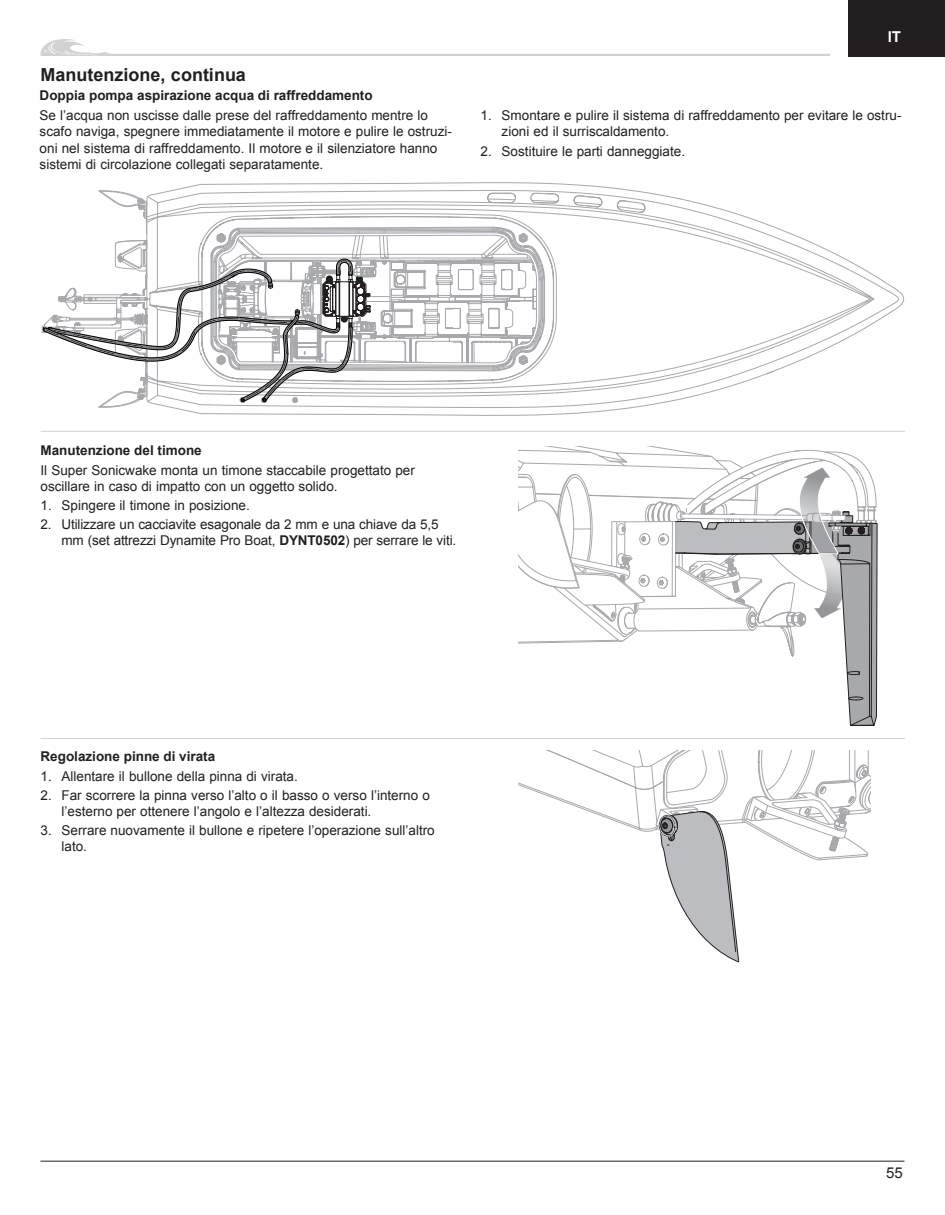
<style>
.page{position:relative;width:945px;height:1215px;background:#fff}
.page>*{position:absolute;margin:0;border:0;box-sizing:border-box;transform-origin:0 0}
.PRB_Header{font:700 18px "Arial";color:#231f20}
.t1{font:15px "Arial";color:#231f20}
.t2{font:700 15px "Arial";color:#fff}
.PRB_Body_Text{font:13.5px/16.2px "Arial";color:#231f20}
.PRB_Subhead{font:700 13.5px "Arial";color:#231f20}
.s1{font-weight:700}
</style>
<div class="page">
<div style="left:848px;top:0;width:97px;height:56px;background:#231f20"></div>
<hr style="left:40px;top:1161px;width:864px;height:1px;background:#231f20">
<svg style="left:40px;top:39px;width:790px;height:17px"></svg>
<hr style="left:41px;top:431px;width:864px;height:1px;background:#d1d2d4">
<svg style="left:481px;top:39px;width:201px;height:17px"></svg>
<svg style="left:40px;top:182px;width:838px;height:544px"></svg>
<hr style="left:40px;top:738px;width:865px;height:1px;background:#d1d2d4">
<svg style="left:518px;top:751px;width:352px;height:211px"></svg>
<p class="t2" style="left:888px;top:27px;width:15px">IT</p>
<p class="PRB_Header" style="left:40px;top:62px;width:207px">Manutenzione, continua</p>
<p class="PRB_Subhead" style="left:40px;top:87px;width:335px">Doppia pompa aspirazione acqua di raffreddamento</p>
<p class="PRB_Body_Text" style="left:40px;top:107px;width:414px">Se l’acqua non uscisse dalle prese del raffreddamento mentre lo scafo naviga, spegnere immediatamente il motore e pulire le ostruzi&shy;oni nel sistema di raffreddamento. Il motore e il silenziatore hanno sistemi di circolazione collegati separatamente.</p>
<p class="PRB_Body_Text" style="left:502px;top:107px;width:401px;text-indent:-21px">1. Smontare e pulire il sistema di raffreddamento per evitare le ostru&shy;zioni ed il surriscaldamento.</p>
<p class="PRB_Body_Text" style="left:481px;top:143px;width:206px">2. Sostituire le parti danneggiate.</p>
<p class="PRB_Subhead" style="left:40px;top:441px;width:163px">Manutenzione del timone</p>
<p class="PRB_Body_Text" style="left:40px;top:462px;width:376px">Il Super Sonicwake monta un timone staccabile progettato per oscillare in caso di impatto con un oggetto solido.</p>
<p class="PRB_Body_Text" style="left:40px;top:497px;width:211px">1. Spingere il timone in posizione.</p>
<p class="PRB_Body_Text" style="left:62px;top:517px;width:396px;text-indent:-21px">2. Utilizzare un cacciavite esagonale da 2 mm e una chiave da 5,5 mm (set attrezzi Dynamite Pro Boat, <span class="s1">DYNT0502</span>) per serrare le viti.</p>
<p class="PRB_Subhead" style="left:40px;top:747px;width:176px">Regolazione pinne di virata</p>
<p class="PRB_Body_Text" style="left:40px;top:768px;width:259px">1. Allentare il bullone della pinna di virata.</p>
<p class="PRB_Body_Text" style="left:62px;top:787px;width:370px;text-indent:-21px">2. Far scorrere la pinna verso l’alto o il basso o verso l’interno o l’esterno per ottenere l’angolo e l’altezza desiderati.</p>
<p class="PRB_Body_Text" style="left:62px;top:822px;width:375px;text-indent:-21px">3. Serrare nuovamente il bullone e ripetere l’operazione sull’altro lato.</p>
<p class="t1" style="left:886px;top:1163px;width:18px">55</p>
</div>
